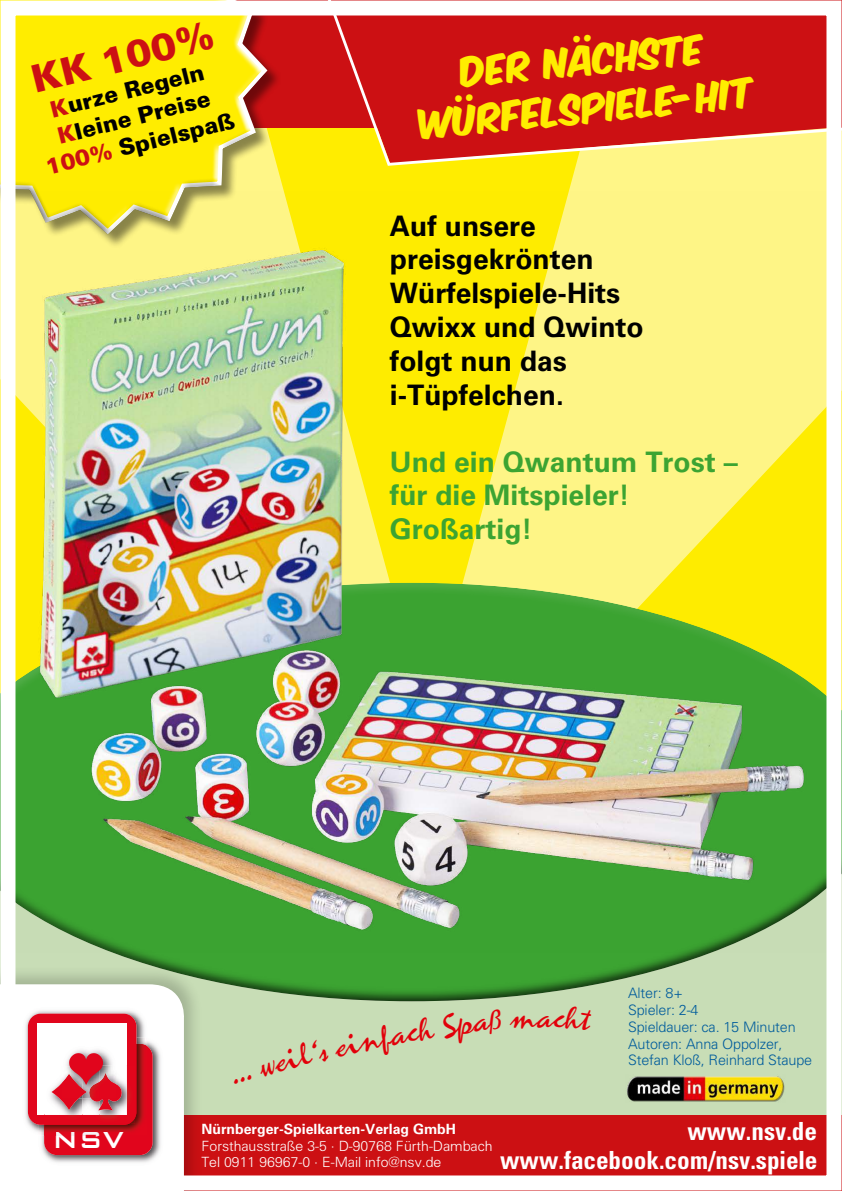
<style>
.page{position:relative;width:842px;height:1191px;background:#fff}
.page>*{position:absolute;margin:0;border:0;box-sizing:border-box;transform-origin:0 0}
.t1{font:900 38.1px "Univers CE";color:#cc1013}
.t2{font:35px/48.1px "Komika Axis";color:#ffed00;text-align:center}
.t3{font:500 31.1px "Bank Gothic BT";color:#fff}
.t4{font:28.8px "Janet Becker";color:#e2000a}
.t5{font:700 28.2px/33.8px "Univers CE";color:#000}
.t6{font:700 28.2px/33.8px "Univers CE";color:#3ca432}
.t7{font:700 condensed 25px "Univers S";color:#fff}
.t8{font:900 22.6px/27.1px "Univers CE";color:#000;text-align:center}
.t9{font:300 14.4px/16.8px "Univers CE";letter-spacing:-.01em;color:#005c9c}
.t10{font:300 14.1px/16.9px "Univers S";color:#fff}
.t11{font:700 14.1px "Univers CE";color:#fff}
.s1{color:#cc1013}
</style>
<div class="page">
<svg style="left:427px;top:167px;width:415px;height:25px;background:#fef256"></svg>
<div style="left:0;top:806px;width:842px;height:385px;background:#c8ddb6"></div>
<svg style="left:0;top:952px;width:842px;height:49px"></svg>
<svg style="left:321px;top:0;width:521px;height:167px;background:#d43522"></svg>
<svg style="left:289px;top:0;width:13px;height:192px;background:#de610c"></svg>
<svg style="left:0;top:0;width:289px;height:192px;background:#f5d711"></svg>
<img style="left:627px;top:1076px;width:158px;height:26px">
<img style="left:0;top:192px;width:842px;height:760px">
<div style="left:0;top:1116px;width:842px;height:75px;background:#cc1013"></div>
<div style="left:0;top:964px;width:203px;height:227px;background:#000;opacity:.19"></div>
<svg style="left:0;top:984px;width:184px;height:207px;background:#eaa7ad"></svg>
<div style="left:1px;top:1px;width:840px;height:1189px;border:15px solid #fff"></div>
<h1 class="t1" style="left:28px;top:65px;width:188px;rotate:-14deg">KK 100%</h1>
<h3 class="t8" style="left:30px;top:103px;width:196px;rotate:-14deg"><span class="s1">K</span>urze Regeln<br><span class="s1">K</span>leine Preise<br><span class="s1">100%</span> Spielspaß</h3>
<h2 class="t2" style="left:413px;top:57px;width:337px;rotate:-6deg">Der nächste<br>Würfelspiele-Hit</h2>
<h3 class="t5" style="left:390px;top:211px;width:255px">Auf unsere preisgekrönten<br>Würfelspiele-Hits<br>Qwixx und Qwinto folgt nun das i-Tüpfelchen.</h3>
<h3 class="t6" style="left:390px;top:447px;width:349px">Und ein Qwantum Trost – für die Mitspieler!<br>Großartig!</h3>
<h3 class="t4" style="left:536px;top:1005px;width:17px">a</h3>
<p class="t9" style="left:628px;top:985px;width:186px">Alter: 8+<br>Spieler: 2-4<br>Spieldauer: ca. 15 Minuten<br>Autoren: Anna Oppolzer,<br>Stefan Kloß, Reinhard Staupe</p>
<h3 class="t3" style="left:52px;top:1126px;width:73px">NSV</h3>
<p class="t11" style="left:201px;top:1123px;width:256px">Nürnberger-Spielkarten-Verlag GmbH</p>
<p class="t10" style="left:201px;top:1137px;width:293px">Forsthausstraße 3-5 · D-90768 Fürth-Dambach<br>Tel 0911 96967-0 · E-Mail info@nsv.de</p>
<h3 class="t7" style="left:687px;top:1121px;width:131px">www.nsv.de</h3>
<h3 class="t7" style="left:500px;top:1150px;width:319px">www.facebook.com/nsv.spiele</h3>
</div>
